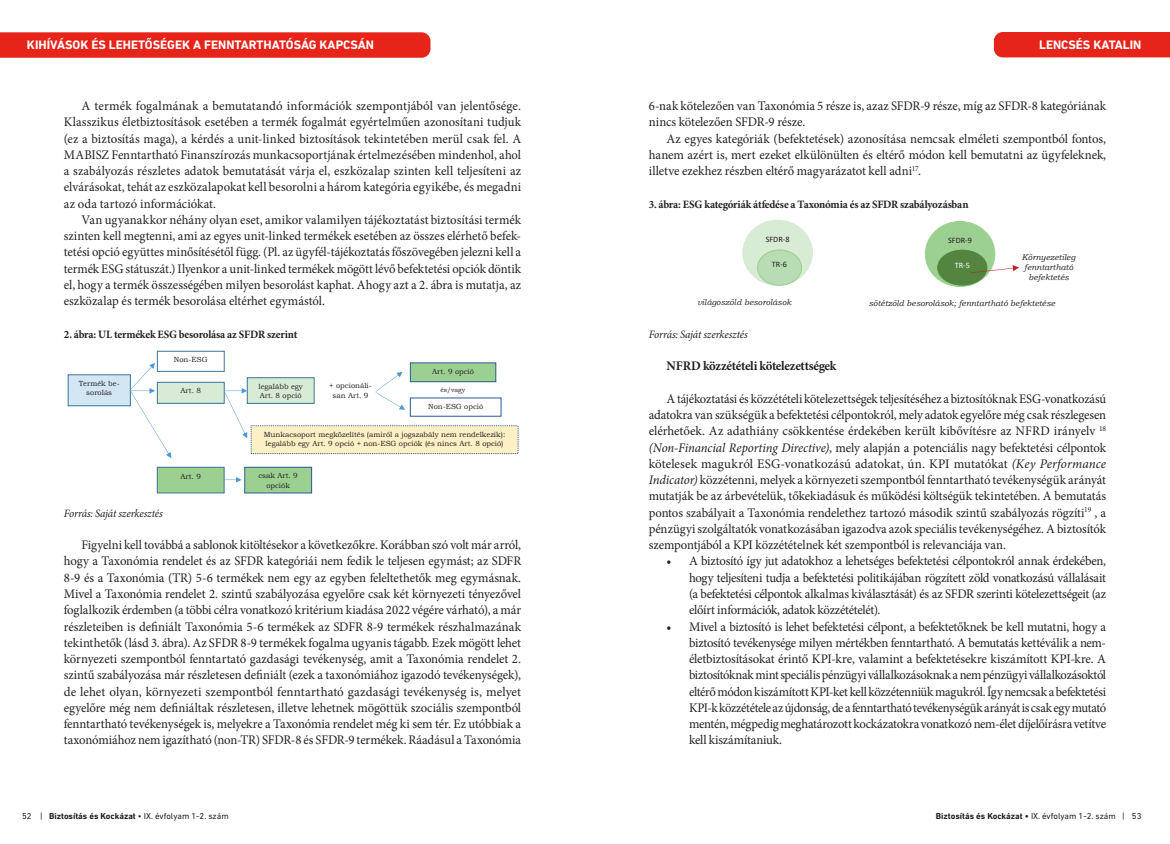
<style>
.page{position:relative;width:1170px;height:844px;background:#fff}
.page>*{position:absolute;margin:0;border:0;box-sizing:border-box;transform-origin:0 0}
.foszoveg{font:13.12px/16.2px "Minion Pro";letter-spacing:-.01em;color:#231f20;text-align:justify}
.foszoveg-2{font:13.12px/16.2px "Minion Pro";letter-spacing:-.01em;color:#231f20;text-align:justify;scale:.96 1}
.foszoveg-3{font:700 13.12px "Minion Pro";letter-spacing:-.02em;color:#231f20}
.kategoria_balra{font:700 12.5px "DIN Next LT Pro";color:#fff}
.foszoveg-4{font:700 11.25px "Minion Pro";letter-spacing:-.015em;color:#231f20}
.foszoveg-5{font:italic 11.25px "Minion Pro";letter-spacing:-.015em;color:#231f20}
.t1{font:9.25px "Times New Roman";color:#231f20}
.t2{font:8.75px "DIN Next LT Pro";color:#231f20}
.t3{font:italic 8.25px/9.9px "Bookman Old Style";color:#231f20;text-align:center}
.t4{font:8.25px "Calibri";color:#231f20}
.t5{font:8.25px "Calibri";color:#fff}
.t6{font:7.38px/9.4px "Bookman Old Style";color:#231f20;text-align:center}
.t7{font:6.5px "Bookman Old Style";color:#231f20}
.s1{font-style:italic}
.s2{font-weight:700}
</style>
<div class="page">
<div style="left:157px;top:351px;width:68px;height:21px;border:1px solid #3f749c"></div>
<div style="left:157px;top:382px;width:67px;height:21px;background:#d8ebd4"></div>
<div style="left:157px;top:382px;width:68px;height:21px;border:1px solid #3f749c"></div>
<div style="left:157px;top:467px;width:67px;height:26px;background:#9cd091"></div>
<div style="left:157px;top:466px;width:67px;height:27px;border:1px solid #3f749c"></div>
<div style="left:247px;top:377px;width:67px;height:26px;background:#d8ebd4"></div>
<div style="left:247px;top:377px;width:67px;height:27px;border:1px solid #3f749c"></div>
<div style="left:68px;top:374px;width:62px;height:31px;background:#d3e6f4"></div>
<div style="left:68px;top:374px;width:63px;height:32px;border:1px solid #3f749c"></div>
<div style="left:245px;top:467px;width:66px;height:26px;background:#9cd091"></div>
<div style="left:244px;top:466px;width:68px;height:27px;border:1px solid #2c5b96"></div>
<div style="left:410px;top:363px;width:86px;height:18px;background:#9cd091"></div>
<div style="left:410px;top:362px;width:86px;height:20px;border:1px solid #2c5b96"></div>
<svg style="left:375px;top:372px;width:30px;height:37px"></svg>
<div style="left:251px;top:425px;width:267px;height:28px;background:#fdf0c5"></div>
<svg style="left:224px;top:388px;width:23px;height:50px"></svg>
<svg style="left:130px;top:363px;width:41px;height:95px"></svg>
<svg style="left:224px;top:477px;width:17px;height:5px"></svg>
<div style="left:925px;top:221px;width:69px;height:65px;background:#9cd091;border-radius:50%"></div>
<div style="left:924px;top:221px;width:71px;height:66px;border:1px solid #9cd091;border-radius:50%"></div>
<div style="left:937px;top:250px;width:49px;height:35px;background:#538440;border-radius:50%"></div>
<div style="left:937px;top:249px;width:50px;height:36px;border:1px solid #538440;border-radius:50%"></div>
<div style="left:742px;top:220px;width:70px;height:65px;background:#d8ebd4;border-radius:50%"></div>
<div style="left:742px;top:220px;width:70px;height:66px;border:1px solid #d8ebd4;border-radius:50%"></div>
<div style="left:757px;top:250px;width:44px;height:35px;background:#b8dcb3;border-radius:50%"></div>
<div style="left:757px;top:249px;width:45px;height:37px;border:1px solid #9cd091;border-radius:50%"></div>
<svg style="left:970px;top:265px;width:48px;height:8px"></svg>
<svg style="left:0;top:32px;width:430px;height:26px;background:#e7291e"></svg>
<div style="left:993px;top:32px;width:176px;height:25px;background:#e72419"></div>
<p class="kategoria_balra" style="left:27px;top:38px;width:348px">KIHÍVÁSOK ÉS LEHETŐSÉGEK A FENNTARTHATÓSÁG KAPCSÁN</p>
<p class="kategoria_balra" style="left:1039px;top:38px;width:104px">LENCSÉS KATALIN</p>
<p class="foszoveg" style="left:64px;top:98px;width:459px;text-indent:18px">A termék fogalmának a bemutatandó információk szempontjából van jelentősége.<br>Klasszikus életbiztosítások esetében a termék fogalmát egyértelműen azonosítani tudjuk (ez a biztosítás maga), a kérdés a unit-linked biztosítások tekintetében merül csak fel. A MABISZ Fenntartható Finanszírozás munkacsoportjának értelmezésében mindenhol, ahol a szabályozás részletes adatok bemutatását várja el, eszközalap szinten kell teljesíteni az elvárásokat, tehát az eszközalapokat kell besorolni a három kategória egyikébe, és megadni az oda tartozó információkat.</p>
<p class="foszoveg" style="left:64px;top:211px;width:459px;text-indent:18px">Van ugyanakkor néhány olyan eset, amikor valamilyen tájékoztatást biztosítási termék szinten kell megtenni, ami az egyes unit-linked termékek esetében az összes elérhető befek&shy;tetési opció együttes minősítésétől függ. (Pl. az ügyfél-tájékoztatás főszövegében jelezni kell a termék ESG státuszát.) Ilyenkor a unit-linked termékek mögött lévő befektetési opciók döntik el, hogy a termék összességében milyen besorolást kaphat. Ahogy azt a 2. ábra is mutatja, az eszközalap és termék besorolása eltérhet egymástól.</p>
<p class="foszoveg-4" style="left:64px;top:326px;width:235px">2. ábra: UL termékek ESG besorolása az SFDR szerint</p>
<p class="t1" style="left:85px;top:373px;width:30px">Termék</p>
<p class="t6" style="left:79px;top:378px;width:42px">Termék be&shy;sorolás</p>
<p class="t6" style="left:174px;top:355px;width:35px">Non-ESG</p>
<p class="t6" style="left:180px;top:386px;width:22px">Art. 8</p>
<p class="t6" style="left:180px;top:471px;width:22px">Art. 9</p>
<p class="t6" style="left:432px;top:366px;width:43px">Art. 9 opció</p>
<p class="t6" style="left:428px;top:401px;width:57px">Non-ESG opció</p>
<p class="t6" style="left:329px;top:381px;width:44px">+ opcionáli&shy;san Art. 9</p>
<p class="t6" style="left:258px;top:381px;width:46px;text-align:left">legalább egy<br>Art. 8 opció</p>
<p class="t7" style="left:440px;top:385px;width:26px">és/vagy</p>
<p class="t6" style="left:264px;top:429px;width:243px;text-align:left">Munkacsoport megközelítés (amiről a jogszabály nem rendelkezik): legalább egy Art. 9 opció + non-ESG opciók (és nincs Art. 8 opció)</p>
<p class="t6" style="left:258px;top:471px;width:41px">csak Art. 9 opciók</p>
<p class="foszoveg-5" style="left:64px;top:505px;width:101px">Forrás: Saját szerkesztés</p>
<p class="foszoveg" style="left:64px;top:536px;width:459px;text-indent:18px">Figyelni kell továbbá a sablonok kitöltésekor a következőkre. Korábban szó volt már arról, hogy a Taxonómia rendelet és az SFDR kategóriái nem fedik le teljesen egymást; az SDFR 8-9 és a Taxonómia (TR) 5-6 termékek nem egy az egyben feleltethetők meg egymásnak.<br>Mivel a Taxonómia rendelet 2. szintű szabályozása egyelőre csak két környezeti tényezővel foglalkozik érdemben (a többi célra vonatkozó kritérium kiadása 2022 végére várható), a már részleteiben is definiált Taxonómia 5-6 termékek az SDFR 8-9 termékek részhalmazának tekinthetők (lásd 3. ábra). Az SFDR 8-9 termékek fogalma ugyanis tágabb. Ezek mögött lehet környezeti szempontból fenntartató gazdasági tevékenység, amit a Taxonómia rendelet 2. szintű szabályozása már részletesen definiált (ezek a taxonómiához igazodó tevékenységek), de lehet olyan, környezeti szempontból fenntartható gazdasági tevékenység is, melyet egyelőre még nem definiáltak részletesen, illetve lehetnek mögöttük szociális szempontból fenntartható tevékenységek is, melyekre a Taxonómia rendelet még ki sem tér. Ez utóbbiak a taxonómiához nem igazítható (non-TR) SFDR-8 és SFDR-9 termékek. Ráadásul a Taxonómia</p>
<p class="foszoveg" style="left:648px;top:98px;width:459px">6-nak kötelezően van Taxonómia 5 része is, azaz SFDR-9 része, míg az SFDR-8 kategóriának nincs kötelezően SFDR-9 része.</p>
<p class="foszoveg" style="left:648px;top:130px;width:459px;text-indent:18px">Az egyes kategóriák (befektetések) azonosítása nemcsak elméleti szempontból fontos, hanem azért is, mert ezeket elkülönülten és eltérő módon kell bemutatni az ügyfeleknek, illetve ezekhez részben eltérő magyarázatot kell adni<sup>17</sup>.</p>
<p class="foszoveg-4" style="left:648px;top:196px;width:321px">3. ábra: ESG kategóriák átfedése a Taxonómia és az SFDR szabályozásban</p>
<p class="t4" style="left:765px;top:233px;width:25px">SFDR-8</p>
<p class="t4" style="left:772px;top:259px;width:17px">TR-6</p>
<p class="t3" style="left:697px;top:297px;width:95px">világoszöld besorolások</p>
<p class="t3" style="left:868px;top:298px;width:188px">sötétzöld besorolások; fenntartható befektetése</p>
<p class="t4" style="left:948px;top:235px;width:25px">SFDR-9</p>
<p class="t5" style="left:954px;top:259px;width:17px">TR-5</p>
<p class="t3" style="left:1021px;top:252px;width:55px">Környezetileg fenntartható befektetés</p>
<p class="foszoveg-5" style="left:648px;top:326px;width:101px">Forrás: Saját szerkesztés</p>
<p class="foszoveg-3" style="left:666px;top:357px;width:171px">NFRD közzétételi kötelezettségek</p>
<p class="foszoveg-2" style="left:648px;top:390px;width:478px;text-indent:18px">A tájékoztatási és közzétételi kötelezettségek teljesítéséhez a biztosítóknak ESG-vonatkozású adatokra van szükségük a befektetési célpontokról, mely adatok egyelőre még csak részlegesen elérhetőek. Az adathiány csökkentése érdekében került kibővítésre az NFRD irányelv <sup>18 </sup><span class="s1">(Non-Financial Reporting Directive)</span>, mely alapján a potenciális nagy befektetési célpontok kötelesek magukról ESG-vonatkozású adatokat, ún. KPI mutatókat <span class="s1">(Key Performance Indicator)</span> közzétenni, melyek a környezeti szempontból fenntartható tevékenységük arányát mutatják be az árbevételük, tőkekiadásuk és működési költségük tekintetében. A bemutatás pontos szabályait a Taxonómia rendelethez tartozó második szintű szabályozás rögzíti<sup>19</sup> , a pénzügyi szolgáltatók vonatkozásában igazodva azok speciális tevékenységéhez. A biztosítók szempontjából a KPI közzétételnek két szempontból is relevanciája van.</p>
<p class="foszoveg" style="left:689px;top:553px;width:418px;text-indent:-22px">• A biztosító így jut adatokhoz a lehetséges befektetési célpontokról annak érdekében, hogy teljesíteni tudja a befektetési politikájában rögzített zöld vonatkozású vállalásait (a befektetési célpontok alkalmas kiválasztását) és az SFDR szerinti kötelezettségeit (az előírt információk, adatok közzétételét).</p>
<p class="foszoveg" style="left:689px;top:618px;width:418px;text-indent:-22px">• Mivel a biztosító is lehet befektetési célpont, a befektetőknek be kell mutatni, hogy a biztosító tevékenysége milyen mértékben fenntartható. A bemutatás kettéválik a nem&shy;életbiztosításokat érintő KPI-kre, valamint a befektetésekre kiszámított KPI-kre. A biztosítóknak mint speciális pénzügyi vállalkozásoknak a nem pénzügyi vállalkozásoktól eltérő módon kiszámított KPI-ket kell közzétenniük magukról. Így nemcsak a befektetési KPI-k közzététele az újdonság, de a fenntartható tevékenységük arányát is csak egy mutató mentén, mégpedig meghatározott kockázatokra vonatkozó nem-élet díjelőírásra vetítve kell kiszámítaniuk.</p>
<p class="t2" style="left:22px;top:810px;width:208px">52 | <span class="s2">Biztosítás és Kockázat</span> • IX. évfolyam 1-2. szám</p>
<p class="t2" style="left:935px;top:810px;width:207px"><span class="s2">Biztosítás és Kockázat •</span> IX. évfolyam 1-2. szám | 53</p>
</div>
